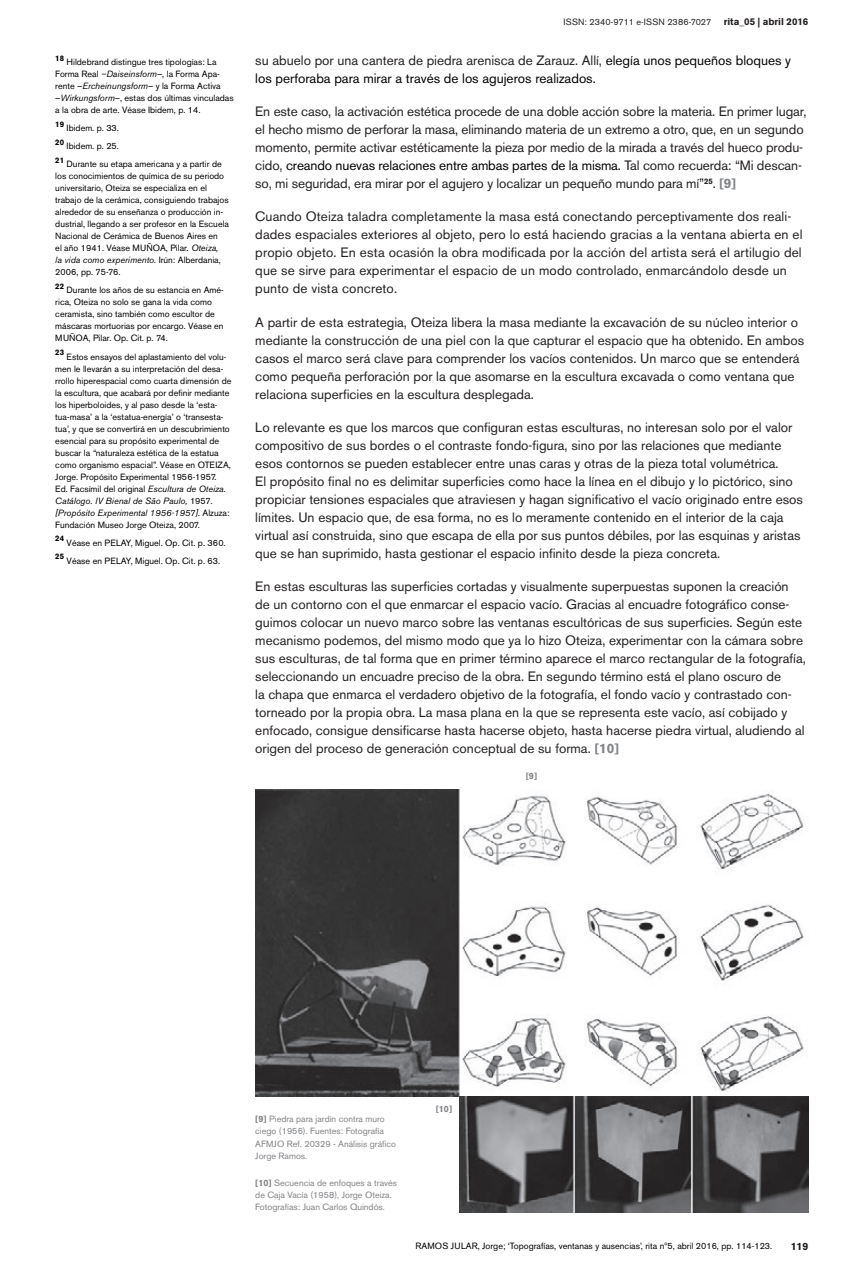
<style>
.page{position:relative;width:851px;height:1276px;background:#fff}
.page>*{position:absolute;margin:0;border:0;box-sizing:border-box;transform-origin:0 0}
.t1{font:13.5px/18px "Akzidenz Grotesk BE";color:#231f20}
.t2{font:13.5px/18px "Akzidenz Grotesk BE";color:#030201}
.t3{font:700 10.5px "Akzidenz Grotesk BE";color:#231f20}
.t4{font:700 9.75px "Akzidenz Grotesk BE";color:#231f20}
.t5{font:9px/12px "Akzidenz Grotesk BE";color:#000}
.t6{font:9px/12px "Akzidenz Grotesk BE";color:#808285}
.t7{font:9px "Akzidenz Grotesk BE";letter-spacing:.02em;color:#231f20}
.t8{font:700 9px "Akzidenz Grotesk BE";color:#808285}
.t9{font:700 7.8px "Akzidenz Grotesk BE";color:#000}
.s1{font-style:italic}
.s2{color:#231f20}
.s3{color:#030201}
.s4{font-weight:700;color:#808285}
.s5{font-weight:700}
</style>
<div class="page">
<img style="left:255px;top:789px;width:549px;height:307px">
<img style="left:459px;top:1096px;width:349px;height:116px">
<p class="t9" style="left:55px;top:54px;width:10px">18</p>
<p class="t5" style="left:55px;top:56px;width:180px;text-indent:11px">Hildebrand distingue tres tipologías: La Forma Real <span class="s1">–Daiseinsform</span>–, la Forma Apa&shy;rente –<span class="s1">Ercheinungsform</span>– y la Forma Activa –<span class="s1">Wirkungsform</span>–, estas dos últimas vinculadas a la obra de arte. Véase Ibidem, p. 14.</p>
<p class="t9" style="left:55px;top:120px;width:10px">19</p>
<p class="t5" style="left:67px;top:122px;width:54px">Ibidem. p. 33.</p>
<p class="t9" style="left:55px;top:138px;width:10px">20</p>
<p class="t5" style="left:67px;top:140px;width:54px">Ibidem. p. 25.</p>
<p class="t9" style="left:55px;top:156px;width:10px">21</p>
<p class="t5" style="left:55px;top:158px;width:175px;text-indent:11px">Durante su etapa americana y a partir de los conocimientos de química de su periodo universitario, Oteiza se especializa en el trabajo de la cerámica, consiguiendo trabajos alrededor de su enseñanza o producción in&shy;dustrial, llegando a ser profesor en la Escuela Nacional de Cerámica de Buenos Aires en<br>el año 1941. Véase MUÑOA, Pilar. <span class="s1">Oteiza,<br>la vida como experimento.</span> Irún: Alberdania, 2006, pp. 75-76.</p>
<p class="t9" style="left:55px;top:282px;width:10px">22</p>
<p class="t5" style="left:55px;top:284px;width:170px;text-indent:11px">Durante los años de su estancia en Amé&shy;rica, Oteiza no solo se gana la vida como ceramista, sino también como escultor de máscaras mortuorias por encargo. Véase en MUÑOA, Pilar. Op. Cit<span class="s1">.</span> p. 74.</p>
<p class="t9" style="left:55px;top:348px;width:10px">23</p>
<p class="t5" style="left:55px;top:350px;width:178px;text-indent:11px">Estos ensayos del aplastamiento del volu&shy;men le llevarán a su interpretación del desa&shy;rrollo hiperespacial como cuarta dimensión de la escultura, que acabará por definir mediante los hiperboloides, y al paso desde la ‘esta&shy;tua-masa’ a la ‘estatua-energía’ o ‘transesta&shy;tua’, y que se convertirá en un descubrimiento esencial para su propósito experimental de buscar la <span class="s1">“</span>naturaleza estética de la estatua como organismo espacial”. Véase en OTEIZA, Jorge. Propósito Experimental 1956-1957.<br>Ed. Facsímil del original <span class="s1">Escultura de Oteiza.<br>Catálogo. IV Bienal de São Paulo,</span> 1957<span class="s1">. [Propósito Experimental 1956-1957].</span> Alzuza:<br>Fundación Museo Jorge Oteiza, 2007.</p>
<p class="t9" style="left:55px;top:534px;width:10px">24</p>
<p class="t5" style="left:67px;top:536px;width:161px">Véase en PELAY, Miguel. Op. Cit. p. 360.</p>
<p class="t9" style="left:55px;top:552px;width:10px">25</p>
<p class="t5" style="left:67px;top:554px;width:155px">Véase en PELAY, Miguel. Op. Cit. p. 63.</p>
<p class="t7" style="left:563px;top:17px;width:149px">ISSN: 2340-9711 e-ISSN 2386-7027</p>
<p class="t4" style="left:723px;top:16px;width:86px">rita_05 | abril 2016</p>
<p class="t2" style="left:255px;top:52px;width:537px"><span class="s2">su abuelo por una cantera de piedra arenisca de Zarauz. Allí,</span> elegía unos pequeños bloques y los perforaba para mirar a través de los agujeros realizados.</p>
<p class="t1" style="left:255px;top:103px;width:552px">En este caso, la activación estética procede de una doble acción sobre la materia. En primer lugar, el hecho mismo de perforar la masa, eliminando materia de un extremo a otro, que, en un segundo momento, permite activar estéticamente la pieza por medio de la mirada a través del hueco produ&shy;cido, <span class="s3">creando nuevas relaciones entre ambas partes de la misma.</span> Tal como recuerda: “Mi descan&shy;so, mi seguridad, era mirar por el agujero y localizar un pequeño mundo para mí”<sup>25</sup>. <span class="s4">[9]</span></p>
<p class="t1" style="left:255px;top:208px;width:548px">Cuando Oteiza taladra completamente la masa está conectando perceptivamente dos reali&shy;dades espaciales exteriores al objeto, pero lo está haciendo gracias a la ventana abierta en el propio objeto. En esta ocasión la obra modificada por la acción del artista será el artilugio del que se sirve para experimentar el espacio de un modo controlado, enmarcándolo desde un punto de vista concreto.</p>
<p class="t1" style="left:255px;top:313px;width:550px">A partir de esta estrategia, Oteiza libera la masa mediante la excavación de su núcleo interior o mediante la construcción de una piel con la que capturar el espacio que ha obtenido. En ambos casos el marco será clave para comprender los vacíos contenidos. Un marco que se entenderá como pequeña perforación por la que asomarse en la escultura excavada o como ventana que relaciona superficies en la escultura desplegada.</p>
<p class="t1" style="left:255px;top:418px;width:549px">Lo relevante es que los marcos que configuran estas esculturas, no interesan solo por el valor compositivo de sus bordes o el contraste fondo-figura, sino por las relaciones que mediante esos contornos se pueden establecer entre unas caras y otras de la pieza total volumétrica.<br>El propósito final no es delimitar superficies como hace la línea en el dibujo y lo pictórico, sino propiciar tensiones espaciales que atraviesen y hagan significativo el vacío originado entre esos límites. Un espacio que, de esa forma, no es lo meramente contenido en el interior de la caja virtual así construida, sino que escapa de ella por sus puntos débiles, por las esquinas y aristas que se han suprimido, hasta gestionar el espacio infinito desde la pieza concreta.</p>
<p class="t1" style="left:255px;top:577px;width:552px">En estas esculturas las superficies cortadas y visualmente superpuestas suponen la creación de un contorno con el que enmarcar el espacio vacío. Gracias al encuadre fotográfico conse&shy;guimos colocar un nuevo marco sobre las ventanas escultóricas de sus superficies. Según este mecanismo podemos, del mismo modo que ya lo hizo Oteiza, experimentar con la cámara sobre sus esculturas, de tal forma que en primer término aparece el marco rectangular de la fotografía, seleccionando un encuadre preciso de la obra. En segundo término está el plano oscuro de<br>la chapa que enmarca el verdadero objetivo de la fotografía, el fondo vacío y contrastado con&shy;torneado por la propia obra. La masa plana en la que se representa este vacío, así cobijado y enfocado, consigue densificarse hasta hacerse objeto, hasta hacerse piedra virtual, aludiendo al origen del proceso de generación conceptual de su forma. <span class="s4">[10]</span></p>
<p class="t8" style="left:525px;top:770px;width:13px">[9]</p>
<p class="t6" style="left:255px;top:1113px;width:142px"><span class="s5">[9]</span> Piedra para jardín contra muro ciego (1956). Fuentes: Fotografía<br>AFMJO Ref. 20329 - Análisis gráfico<br>Jorge Ramos.</p>
<p class="t6" style="left:255px;top:1176px;width:143px"><span class="s5">[10]</span> Secuencia de enfoques a través de Caja Vacía (1958), Jorge Oteiza.<br>Fotografías: Juan Carlos Quindós.</p>
<p class="t8" style="left:435px;top:1104px;width:18px">[10]</p>
<p class="t5" style="left:415px;top:1239px;width:358px">RAMOS JULAR, Jorge; ‘Topografías, ventanas y ausencias’, rita nº5, abril 2016, pp. 114-123.</p>
<p class="t3" style="left:790px;top:1240px;width:19px">119</p>
</div>
